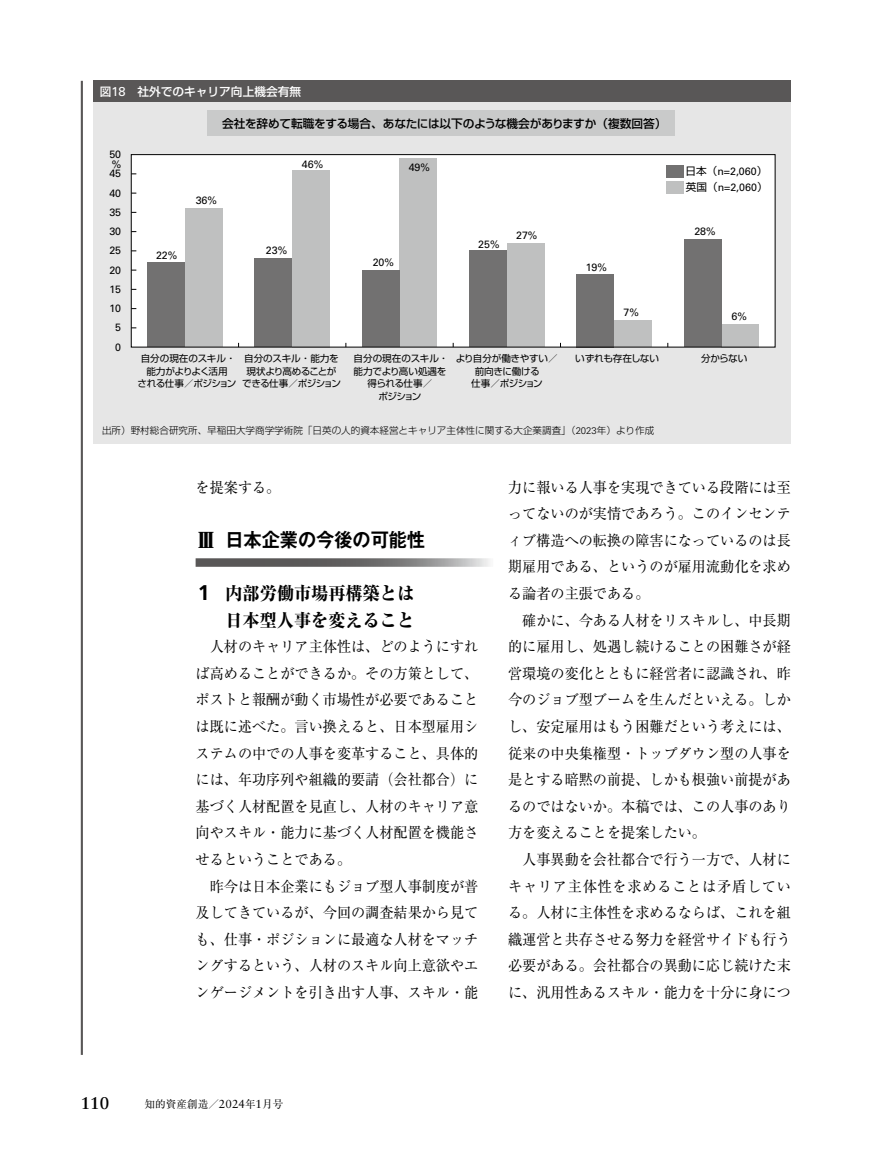
<style>
.page{position:relative;width:893px;height:1157px;background:#fff}
.page>*{position:absolute;margin:0;border:0;box-sizing:border-box;transform-origin:0 0}
.t1{font:700 19.2px "Gothic MB101 Pr 6 N De";color:#000;scale:.95 1}
.t2{font:800 18px/26.5px "Ryumin Pr 6 N";color:#000;text-align:right;scale:.95 1}
.t3{font:700 16.95px "Sabon LT Std";color:#000}
.t4{font:14.85px/26.5px "Ryumin Pr 6 N";color:#000;text-align:justify;scale:.95 1}
.t5{font:500 11.7px "Shin Go Pr 6 N";letter-spacing:-.025em;color:#000}
.t6{font:500 11.7px "Shin Go Pr 6 N";color:#fff}
.t7{font:10.65px/9.6px "Univers LT Std";color:#000}
.t8{font:10.65px "Ryumin Pr 6 N";color:#000}
.t9{font:9.6px/12.8px "Shin Go Pr 6 N";letter-spacing:-.03em;color:#000;text-align:center}
.t10{font:300 9.6px "Shin Go Pr 6 N";color:#000}
.s1{font-family:"Univers LT Std";font-weight:400;font-size:12.9px}
.s2{font-family:"Shin Go Pr 6 N"}
.s3{font-family:"Univers LT Std"}
.s4{font-family:"Ryumin Pr 6 N";font-weight:900;font-size:21.3px}
.s5{font-family:"Frutiger LT Std";font-weight:700;font-size:21.3px}
.s6{font-family:"Sabon LT Std";font-size:11.7px}
</style>
<div class="page">
<hr style="left:81px;top:81px;width:2px;height:973px;background:#595757">
<svg style="left:196px;top:558px;width:294px;height:9px"></svg>
<div style="left:94px;top:81px;width:697px;height:21px;background:#595757"></div>
<div style="left:94px;top:102px;width:697px;height:342px;background:#e6e6e6"></div>
<div style="left:208px;top:111px;width:467px;height:25px;background:#c9caca"></div>
<div style="left:131px;top:155px;width:644px;height:192px;background:#fff"></div>
<div style="left:185px;top:208px;width:37px;height:139px;background:#bfc0c0"></div>
<div style="left:292px;top:170px;width:38px;height:177px;background:#bfc0c0"></div>
<div style="left:399px;top:158px;width:38px;height:189px;background:#bfc0c0"></div>
<div style="left:507px;top:243px;width:37px;height:104px;background:#bfc0c0"></div>
<div style="left:614px;top:320px;width:38px;height:27px;background:#bfc0c0"></div>
<div style="left:721px;top:324px;width:38px;height:23px;background:#bfc0c0"></div>
<div style="left:147px;top:262px;width:38px;height:85px;background:#727171"></div>
<div style="left:255px;top:258px;width:37px;height:89px;background:#727171"></div>
<div style="left:362px;top:270px;width:37px;height:77px;background:#727171"></div>
<div style="left:469px;top:251px;width:38px;height:96px;background:#727171"></div>
<div style="left:577px;top:274px;width:37px;height:73px;background:#727171"></div>
<div style="left:684px;top:239px;width:37px;height:108px;background:#727171"></div>
<div style="left:131px;top:154px;width:644px;height:193px;border:1px solid #000"></div>
<div style="left:666px;top:165px;width:17px;height:13px;background:#727171"></div>
<div style="left:666px;top:181px;width:17px;height:12px;background:#bfc0c0"></div>
<p class="t6" style="left:100px;top:82px;width:214px">図<span class="s1">18</span>　社外でのキャリア向上機会有無　</p>
<p class="t5" style="left:222px;top:114px;width:446px">会社を辞めて転職をする場合、あなたには以下のような機会がありますか（複数回答）</p>
<p class="t7" style="left:109px;top:150px;width:13px">50 %</p>
<p class="t7" style="left:109px;top:169px;width:13px">45</p>
<p class="t7" style="left:109px;top:188px;width:13px">40</p>
<p class="t7" style="left:109px;top:207px;width:13px">35</p>
<p class="t7" style="left:109px;top:227px;width:13px">30</p>
<p class="t7" style="left:109px;top:246px;width:13px">25</p>
<p class="t7" style="left:109px;top:265px;width:13px">20</p>
<p class="t7" style="left:109px;top:284px;width:13px">15</p>
<p class="t7" style="left:109px;top:304px;width:13px">10</p>
<p class="t7" style="left:115px;top:323px;width:7px">5</p>
<p class="t7" style="left:115px;top:342px;width:7px">0</p>
<p class="t7" style="left:156px;top:250px;width:23px">22%</p>
<p class="t7" style="left:196px;top:196px;width:23px">36%</p>
<p class="t7" style="left:302px;top:160px;width:23px">46%</p>
<p class="t7" style="left:266px;top:246px;width:23px">23%</p>
<p class="t7" style="left:409px;top:162px;width:23px">49%</p>
<p class="t7" style="left:373px;top:258px;width:23px">20%</p>
<p class="t7" style="left:478px;top:239px;width:23px">25%</p>
<p class="t7" style="left:516px;top:231px;width:23px">27%</p>
<p class="t7" style="left:586px;top:263px;width:23px">19%</p>
<p class="t7" style="left:623px;top:308px;width:17px">7%</p>
<p class="t7" style="left:686px;top:163px;width:83px;line-height:15.9px"><span class="s2">日本（</span>n=2,060<span class="s2">）英国（</span>n=2,060<span class="s2">）</span></p>
<p class="t7" style="left:694px;top:227px;width:23px">28%</p>
<p class="t7" style="left:731px;top:311px;width:17px">6%</p>
<p class="t9" style="left:138px;top:351px;width:100px">自分の現在のスキル・能力がよりよく活用<br>される仕事／ポジション</p>
<p class="t9" style="left:242px;top:351px;width:100px">自分のスキル・能力を現状より高めることができる仕事／ポジション</p>
<p class="t9" style="left:354px;top:351px;width:96px">自分の現在のスキル・能力でより高い処遇を得られる仕事／<br>ポジション</p>
<p class="t9" style="left:456px;top:351px;width:103px">より自分が働きやすい／前向きに働ける<br>仕事／ポジション</p>
<p class="t9" style="left:575px;top:351px;width:85px">いずれも存在しない</p>
<p class="t9" style="left:701px;top:351px;width:48px">分からない</p>
<p class="t10" style="left:102px;top:423px;width:554px">出所）野村総合研究所、早稲田大学商学学術院「日英の人的資本経営とキャリア主体性に関する大企業調査」（<span class="s3">2023</span>年）より作成</p>
<p class="t4" style="left:196px;top:473px;width:91px">を提案する。</p>
<p class="t1" style="left:196px;top:524px;width:243px"><span class="s4">Ⅲ</span> 日本企業の今後の可能性</p>
<p class="t2" style="left:198px;top:579px;width:229px"><span class="s5">1</span> 内部労働市場再構築とは日本型人事を変えること</p>
<p class="t4" style="left:196px;top:632px;width:299px;text-indent:14px">人材のキャリア主体性は、どのようにすれば高めることができるか。その方策として、ポストと報酬が動く市場性が必要であることは既に述べた。言い換えると、日本型雇用システムの中での人事を変革すること、具体的には、年功序列や組織的要請（会社都合）に基づく人材配置を見直し、人材のキャリア意向やスキル・能力に基づく人材配置を機能させるということである。</p>
<p class="t4" style="left:196px;top:872px;width:299px;text-indent:14px">昨今は日本企業にもジョブ型人事制度が普及してきているが、今回の調査結果から見ても、仕事・ポジションに最適な人材をマッチングするという、人材のスキル向上意欲やエンゲージメントを引き出す人事、スキル・能</p>
<p class="t4" style="left:508px;top:473px;width:299px">力に報いる人事を実現できている段階には至ってないのが実情であろう。このインセンティブ構造への転換の障害になっているのは長期雇用である、というのが雇用流動化を求める論者の主張である。</p>
<p class="t4" style="left:508px;top:606px;width:299px;text-indent:14px">確かに、今ある人材をリスキルし、中長期的に雇用し、処遇し続けることの困難さが経営環境の変化とともに経営者に認識され、昨今のジョブ型ブームを生んだといえる。しかし、安定雇用はもう困難だという考えには、従来の中央集権型・トップダウン型の人事を是とする暗黙の前提、しかも根強い前提があるのではないか。本稿では、この人事のあり方を変えることを提案したい。</p>
<p class="t4" style="left:508px;top:845px;width:299px;text-indent:14px">人事異動を会社都合で行う一方で、人材にキャリア主体性を求めることは矛盾している。人材に主体性を求めるならば、これを組織運営と共存させる努力を経営サイドも行う必要がある。会社都合の異動に応じ続けた末に、汎用性あるスキル・能力を十分に身につ</p>
<p class="t3" style="left:81px;top:1093px;width:30px">110</p>
<p class="t8" style="left:145px;top:1095px;width:140px">知的資産創造／<span class="s6">2024</span>年<span class="s6">1</span>月号</p>
</div>
